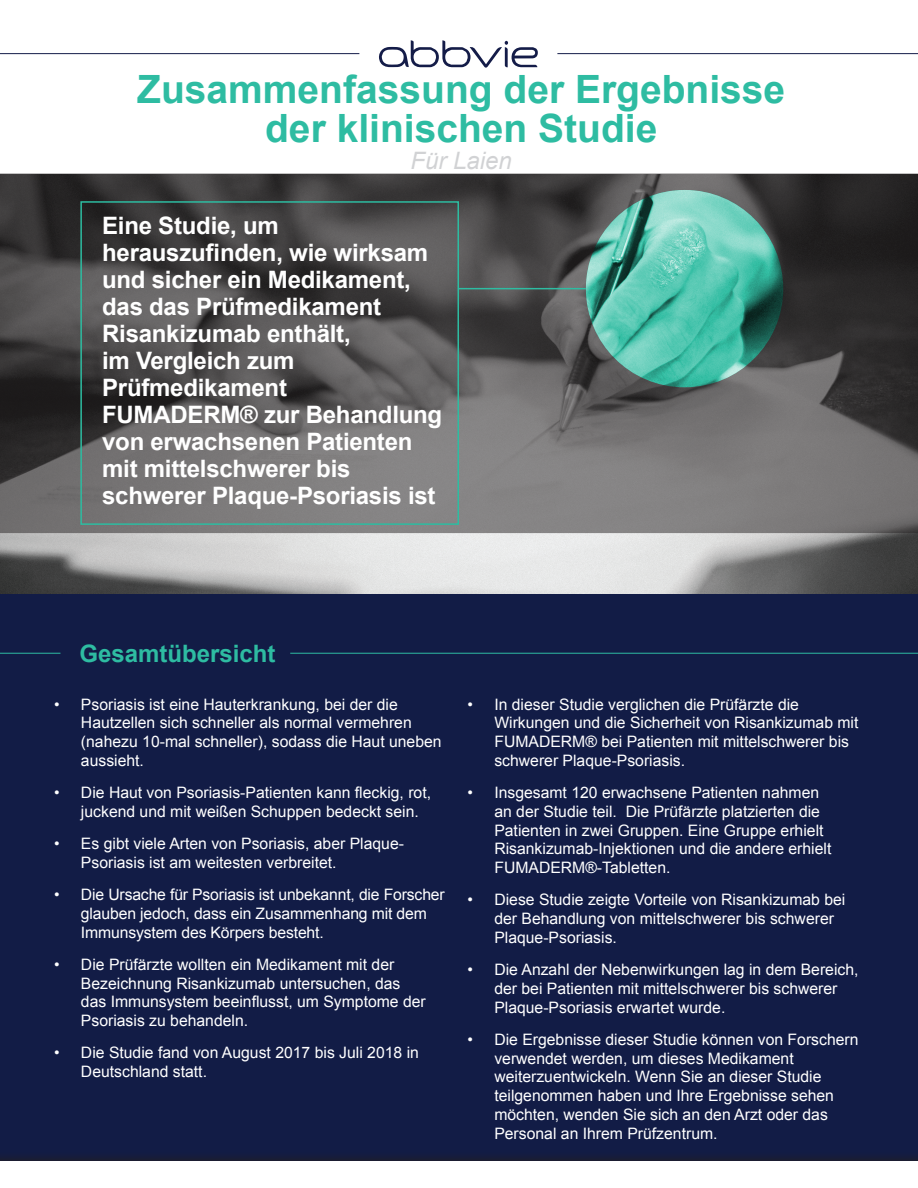
<style>
.page{position:relative;width:918px;height:1188px;background:#fff}
.page>*{position:absolute;margin:0;border:0;box-sizing:border-box;transform-origin:0 0}
.t1{font:700 39px/39px "Arial";color:#2ebca2;text-align:center}
.t2{font:700 24px/27px "Arial";letter-spacing:-.01em;color:#fff}
.t3{font:700 24px "Arial";color:#2ebca2}
.t4{font:italic 24px "Arial";color:#d1d2d4}
.t5{font:15.75px/18.8px "Arial";color:#fff}
</style>
<div class="page">
<div style="left:0;top:459px;width:918px;height:702px;background:#121c46"></div>
<svg style="left:379px;top:40px;width:159px;height:28px"></svg>
<hr style="left:0;top:53px;width:359px;height:1px;background:#141c48">
<hr style="left:557px;top:53px;width:361px;height:1px;background:#141c48">
<hr style="left:0;top:653px;width:60px;height:1px;background:#2ebca2">
<hr style="left:290px;top:653px;width:628px;height:1px;background:#2ebca2">
<div style="left:0;top:1151px;width:918px;height:37px;background:#161c3c"></div>
<div style="left:0;top:1161px;width:918px;height:27px;background:#fff"></div>
<img style="left:0;top:533px;width:918px;height:61px">
<svg style="left:0;top:173px;width:918px;height:360px;background:#585657"></svg>
<div style="left:80px;top:201px;width:379px;height:324px;border:2px solid #2dbca1"></div>
<svg style="left:586px;top:190px;width:197px;height:197px;background:#58baa7"></svg>
<hr style="left:459px;top:288px;width:127px;height:1px;background:#2ebca2">
<h1 class="t1" style="left:137px;top:71px;width:650px">Zusammenfassung der Ergebnisse der klinischen Studie</h1>
<h2 class="t4" style="left:411px;top:145px;width:103px">Für Laien</h2>
<p class="t2" style="left:102px;top:212px;width:342px">Eine Studie, um herauszufinden, wie wirksam und sicher ein Medikament, das das Prüfmedikament<br>Risankizumab enthält,<br>im Vergleich zum<br>Prüfmedikament<br>FUMADERM® zur Behandlung von erwachsenen Patienten mit mittelschwerer bis schwerer Plaque-Psoriasis ist</p>
<h2 class="t3" style="left:80px;top:638px;width:198px">Gesamtübersicht</h2>
<p class="t5" style="left:81px;top:695px;width:362px;text-indent:-27px">• Psoriasis ist eine Hauterkrankung, bei der die Hautzellen sich schneller als normal vermehren (nahezu 10-mal schneller), sodass die Haut uneben aussieht.</p>
<p class="t5" style="left:81px;top:783px;width:352px;text-indent:-27px">• Die Haut von Psoriasis-Patienten kann fleckig, rot, juckend und mit weißen Schuppen bedeckt sein.</p>
<p class="t5" style="left:81px;top:834px;width:325px;text-indent:-27px">• Es gibt viele Arten von Psoriasis, aber Plaque-<br>Psoriasis ist am weitesten verbreitet.</p>
<p class="t5" style="left:81px;top:885px;width:365px;text-indent:-27px">• Die Ursache für Psoriasis ist unbekannt, die Forscher glauben jedoch, dass ein Zusammenhang mit dem<br>Immunsystem des Körpers besteht.</p>
<p class="t5" style="left:81px;top:955px;width:346px;text-indent:-27px">• Die Prüfärzte wollten ein Medikament mit der Bezeichnung Risankizumab untersuchen, das das Immunsystem beeinflusst, um Symptome der Psoriasis zu behandeln.</p>
<p class="t5" style="left:81px;top:1044px;width:339px;text-indent:-27px">• Die Studie fand von August 2017 bis Juli 2018 in<br>Deutschland statt.</p>
<p class="t5" style="left:494px;top:695px;width:366px;text-indent:-27px">• In dieser Studie verglichen die Prüfärzte die Wirkungen und die Sicherheit von Risankizumab mit FUMADERM® bei Patienten mit mittelschwerer bis schwerer Plaque-Psoriasis.</p>
<p class="t5" style="left:494px;top:783px;width:339px;text-indent:-27px">• Insgesamt 120 erwachsene Patienten nahmen an der Studie teil. Die Prüfärzte platzierten die Patienten in zwei Gruppen. Eine Gruppe erhielt Risankizumab-Injektionen und die andere erhielt FUMADERM®-Tabletten.</p>
<p class="t5" style="left:494px;top:891px;width:353px;text-indent:-27px">• Diese Studie zeigte Vorteile von Risankizumab bei der Behandlung von mittelschwerer bis schwerer<br>Plaque-Psoriasis.</p>
<p class="t5" style="left:494px;top:960px;width:366px;text-indent:-27px">• Die Anzahl der Nebenwirkungen lag in dem Bereich, der bei Patienten mit mittelschwerer bis schwerer<br>Plaque-Psoriasis erwartet wurde.</p>
<p class="t5" style="left:494px;top:1030px;width:366px;text-indent:-27px">• Die Ergebnisse dieser Studie können von Forschern verwendet werden, um dieses Medikament weiterzuentwickeln. Wenn Sie an dieser Studie teilgenommen haben und Ihre Ergebnisse sehen möchten, wenden Sie sich an den Arzt oder das Personal an Ihrem Prüfzentrum.</p>
</div>
